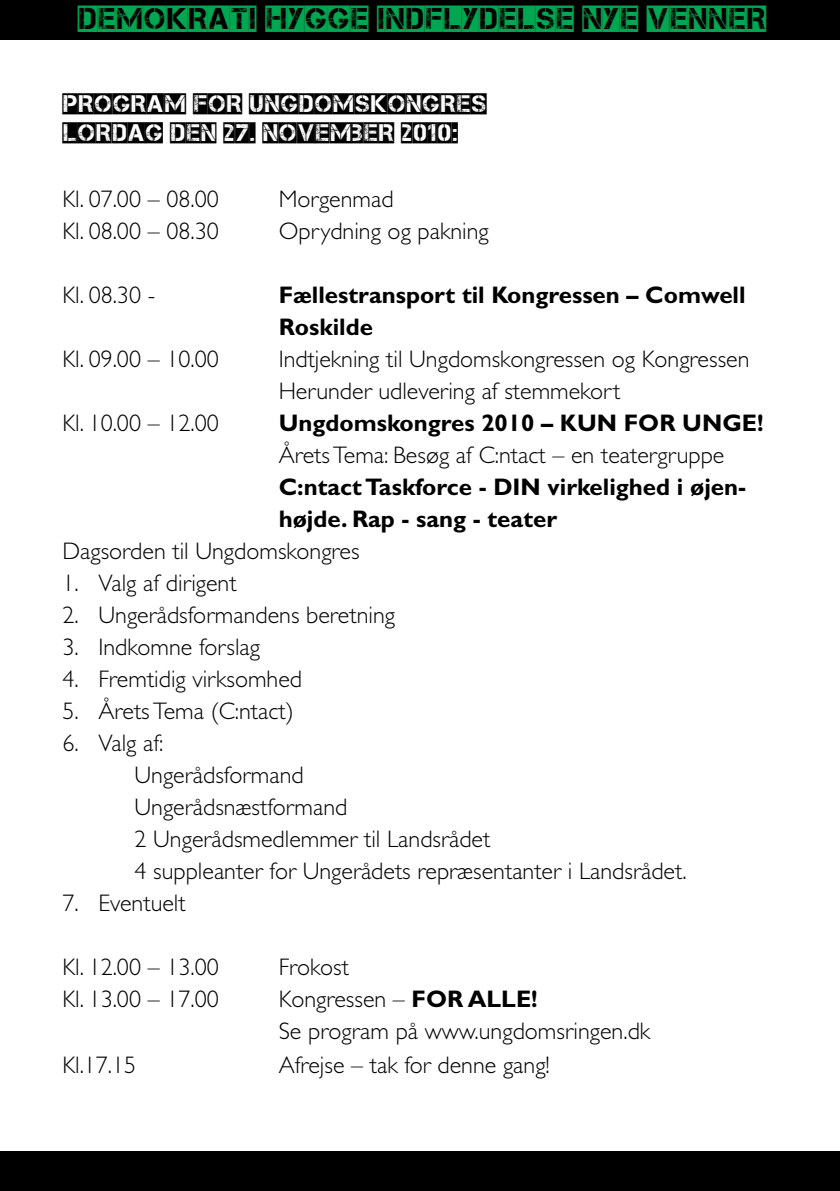
<style>
.page{position:relative;width:840px;height:1191px;background:#fff}
.page>*{position:absolute;margin:0;border:0;box-sizing:border-box;transform-origin:0 0}
.t1{font:30px "Captureit 2";color:#00a651}
.t2{font:300 24px/32px "Gill Sans";color:#000}
.t3{font:700 24px/32px "Gill Sans";color:#000}
.t4{font:24px/28.8px "Captureit 2";color:#000}
.s1{font-weight:700}
</style>
<div class="page">
<div style="left:0;top:0;width:839px;height:40px;background:#000"></div>
<div style="left:0;top:1151px;width:839px;height:40px;background:#000"></div>
<p class="t1" style="left:78px;top:5px;width:689px">DEMOKRATI HYGGE INDFLYDELSE NYE VENNER</p>
<p class="t4" style="left:62px;top:89px;width:425px">PROGRAM FOR UNGDOMSKONGRES<br>LORDAG DEN 27. NOVEMBER 2010:</p>
<p class="t2" style="left:62px;top:183px;width:158px">Kl. 07.00 – 08.00</p>
<p class="t2" style="left:278px;top:183px;width:116px">Morgenmad</p>
<p class="t2" style="left:62px;top:215px;width:158px">Kl. 08.00 – 08.30</p>
<p class="t2" style="left:278px;top:215px;width:211px">Oprydning og pakning</p>
<p class="t2" style="left:62px;top:279px;width:94px">Kl. 08.30 -</p>
<p class="t3" style="left:278px;top:278px;width:468px">Fællestransport til Kongressen – Comwell<br>Roskilde</p>
<p class="t2" style="left:62px;top:343px;width:158px">Kl. 09.00 – 10.00</p>
<p class="t2" style="left:278px;top:343px;width:472px">Indtjekning til Ungdomskongressen og Kongressen<br>Herunder udlevering af stemmekort</p>
<p class="t2" style="left:62px;top:407px;width:158px">Kl. 10.00 – 12.00</p>
<p class="t3" style="left:278px;top:406px;width:486px">Ungdomskongres 2010 – KUN FOR UNGE!</p>
<p class="t2" style="left:278px;top:439px;width:447px">ÅretsTema: Besøg af C:ntact – en teatergruppe</p>
<p class="t3" style="left:278px;top:470px;width:468px">C:ntact Taskforce - DIN virkelighed i øjen&shy;højde. Rap - sang - teater</p>
<p class="t2" style="left:62px;top:535px;width:298px">Dagsorden til Ungdomskongres</p>
<p class="t2" style="left:62px;top:567px;width:176px">1. Valg af dirigent</p>
<p class="t2" style="left:62px;top:599px;width:334px">2. Ungerådsformandens beretning</p>
<p class="t2" style="left:62px;top:631px;width:199px">3. Indkomne forslag</p>
<p class="t2" style="left:62px;top:663px;width:241px">4. Fremtidig virksomhed</p>
<p class="t2" style="left:62px;top:695px;width:233px">5. ÅretsTema (C:ntact)</p>
<p class="t2" style="left:134px;top:727px;width:553px;text-indent:-72px">6. Valg af:<br>Ungerådsformand<br>Ungerådsnæstformand<br>2 Ungerådsmedlemmer til Landsrådet<br>4 suppleanter for Ungerådets repræsentanter i Landsrådet.</p>
<p class="t2" style="left:62px;top:887px;width:125px">7. Eventuelt</p>
<p class="t2" style="left:62px;top:951px;width:158px">Kl. 12.00 – 13.00</p>
<p class="t2" style="left:278px;top:951px;width:72px">Frokost</p>
<p class="t2" style="left:62px;top:983px;width:158px">Kl. 13.00 – 17.00</p>
<p class="t2" style="left:278px;top:983px;width:373px">Kongressen – <span class="s1">FOR ALLE!<br></span>Se program på www.ungdomsringen.dk</p>
<p class="t2" style="left:62px;top:1049px;width:75px">Kl.17.15</p>
<p class="t2" style="left:278px;top:1049px;width:272px">Afrejse – tak for denne gang!</p>
</div>
